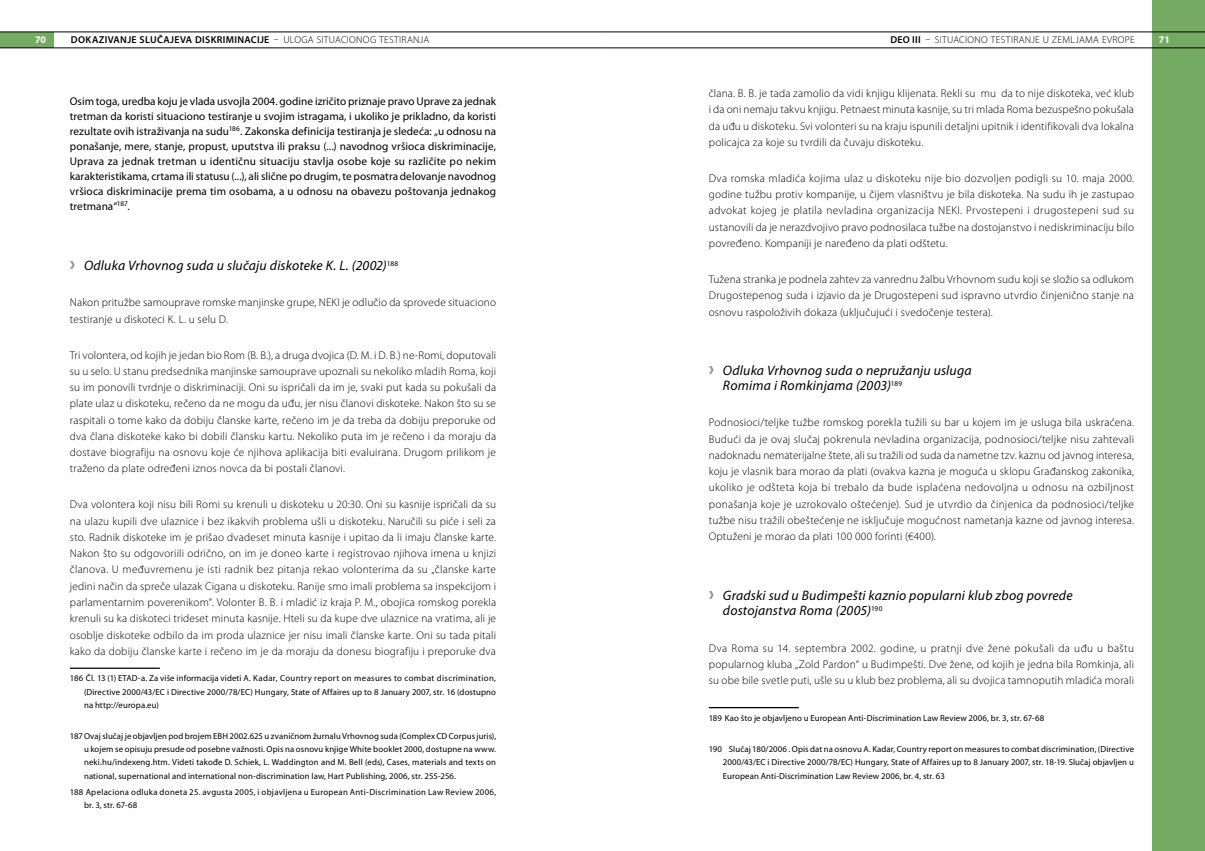
<style>
.page{position:relative;width:1205px;height:851px;background:#fff}
.page>*{position:absolute;margin:0;border:0;box-sizing:border-box;transform-origin:0 0}
.t1{font:italic 13.75px/15px "Myriad Pro";letter-spacing:.015em;color:#000}
.t2{font:300 11.25px/16.2px "Myriad Pro";letter-spacing:.015em;color:#000;text-align:justify}
.t3{font:11.25px/15px "Myriad Pro";letter-spacing:.01em;color:#000;text-align:justify}
.t4{font:600 10px "Myriad Pro";letter-spacing:.035em;color:#000}
.t5{font:300 10px "Myriad Pro";letter-spacing:.03em;color:#000}
.t6{font:700 10px "Myriad Pro";color:#fff}
.t7{font:8.75px/13.1px "Myriad Pro";letter-spacing:.015em;color:#000;text-align:justify}
.s1{font-weight:300}
.s2{font-weight:600}
.s3{font-weight:900;font-style:normal;font-size:20px;color:#939598}
</style>
<div class="page">
<div style="left:1152px;top:0;width:53px;height:850px;background:#75aa62"></div>
<div style="left:0;top:32px;width:53px;height:16px;background:#75aa62"></div>
<hr style="left:0;top:32px;width:602px;height:1px;background:#000">
<hr style="left:602px;top:32px;width:603px;height:1px;background:#000">
<hr style="left:0;top:48px;width:602px;height:1px;background:#000">
<hr style="left:602px;top:48px;width:603px;height:1px;background:#000">
<hr style="left:70px;top:667px;width:90px;height:1px;background:#000">
<hr style="left:709px;top:707px;width:90px;height:1px;background:#000">
<p class="t6" style="left:35px;top:33px;width:12px">70</p>
<p class="t4" style="left:71px;top:33px;width:360px">DOKAZIVANJE SLUČAJEVA DISKRIMINACIJE <span class="s1">– Uloga situacionog testiranja</span></p>
<p class="t5" style="left:890px;top:34px;width:246px"><span class="s2">DEO III</span> – Situaciono testiranje u zemljama Evrope</p>
<p class="t6" style="left:1159px;top:33px;width:12px">71</p>
<p class="t3" style="left:70px;top:94px;width:428px">Osim toga, uredba koju je vlada usvojla 2004. godine izričito priznaje pravo Uprave za jednak tretman da koristi situaciono testiranje u svojim istragama, i ukoliko je prikladno, da koristi rezultate ovih istraživanja na sudu<sup>186</sup>. Zakonska definicija testiranja je sledeća: „u odnosu na ponašanje, mere, stanje, propust, uputstva ili praksu (...) navodnog vršioca diskriminacije, Uprava za jednak tretman u identičnu situaciju stavlja osobe koje su različite po nekim karakteristikama, crtama ili statusu (...), ali slične po drugim, te posmatra delovanje navodnog vršioca diskriminacije prema tim osobama, a u odnosu na obavezu poštovanja jednakog tretmana“<sup>187</sup>.</p>
<p class="t1" style="left:70px;top:258px;width:330px"><span class="s3">›</span> Odluka Vrhovnog suda u slučaju diskoteke K. L. (2002)<sup>188</sup></p>
<p class="t2" style="left:70px;top:294px;width:428px">Nakon pritužbe samouprave romske manjinske grupe, NEKI je odlučio da sprovede situaciono testiranje u diskoteci K. L. u selu D.</p>
<p class="t2" style="left:70px;top:346px;width:428px">Tri volontera, od kojih je jedan bio Rom (B. B.), a druga dvojica (D. M. i D. B.) ne-Romi, doputovali su u selo. U stanu predsednika manjinske samouprave upoznali su nekoliko mladih Roma, koji su im ponovili tvrdnje o diskriminaciji. Oni su ispričali da im je, svaki put kada su pokušali da plate ulaz u diskoteku, rečeno da ne mogu da uđu, jer nisu članovi diskoteke. Nakon što su se raspitali o tome kako da dobiju članske karte, rečeno im je da treba da dobiju preporuke od dva člana diskoteke kako bi dobili člansku kartu. Nekoliko puta im je rečeno i da moraju da dostave biografiju na osnovu koje će njihova aplikacija biti evaluirana. Drugom prilikom je traženo da plate određeni iznos novca da bi postali članovi.</p>
<p class="t2" style="left:70px;top:496px;width:428px">Dva volontera koji nisu bili Romi su krenuli u diskoteku u 20:30. Oni su kasnije ispričali da su na ulazu kupili dve ulaznice i bez ikakvih problema ušli u diskoteku. Naručili su piće i seli za sto. Radnik diskoteke im je prišao dvadeset minuta kasnije i upitao da li imaju članske karte.<br>Nakon što su odgovoriili odrično, on im je doneo karte i registrovao njihova imena u knjizi članova. U međuvremenu je isti radnik bez pitanja rekao volonterima da su „članske karte jedini način da spreče ulazak Cigana u diskoteku. Ranije smo imali problema sa inspekcijom i parlamentarnim poverenikom“. Volonter B. B. i mladić iz kraja P. M., obojica romskog porekla krenuli su ka diskoteci trideset minuta kasnije. Hteli su da kupe dve ulaznice na vratima, ali je osoblje diskoteke odbilo da im proda ulaznice jer nisu imali članske karte. Oni su tada pitali kako da dobiju članske karte i rečeno im je da moraju da donesu biografiju i preporuke dva</p>
<p class="t7" style="left:84px;top:671px;width:413px;text-indent:-14px">186 Čl. 13 (1) ETAD-a. Za više informacija videti A. Kadar, Country report on measures to combat discrimination, (Directive 2000/43/EC i Directive 2000/78/EC) Hungary, State of Affaires up to 8 January 2007, str. 16 (dostupno na http://europa.eu)</p>
<p class="t7" style="left:84px;top:729px;width:414px;text-indent:-14px">187Ovaj slučaj je objavljen pod brojem EBH 2002.625 u zvaničnom žurnalu Vrhovnog suda (Complex CD Corpus juris), u kojem se opisuju presude od posebne važnosti. Opis na osnovu knjige White booklet 2000, dostupne na www. neki.hu/indexeng.htm. Videti takođe D. Schiek, L. Waddington and M. Bell (eds), Cases, materials and texts on national, supernational and international non-discrimination law, Hart Publishing, 2006, str. 255-256.</p>
<p class="t7" style="left:84px;top:785px;width:414px;text-indent:-14px">188 Apelaciona odluka doneta 25. avgusta 2005, i objavljena u European Anti-Discrimination Law Review 2006, br. 3, str. 67-68</p>
<p class="t2" style="left:709px;top:85px;width:427px">člana. B. B. je tada zamolio da vidi knjigu klijenata. Rekli su mu da to nije diskoteka, već klub i da oni nemaju takvu knjigu. Petnaest minuta kasnije, su tri mlada Roma bezuspešno pokušala da uđu u diskoteku. Svi volonteri su na kraju ispunili detaljni upitnik i identifikovali dva lokalna policajca za koje su tvrdili da čuvaju diskoteku.</p>
<p class="t2" style="left:709px;top:170px;width:427px">Dva romska mladića kojima ulaz u diskoteku nije bio dozvoljen podigli su 10. maja 2000. godine tužbu protiv kompanije, u čijem vlasništvu je bila diskoteka. Na sudu ih je zastupao advokat kojeg je platila nevladina organizacija NEKI. Prvostepeni i drugostepeni sud su ustanovili da je nerazdvojivo pravo podnosilaca tužbe na dostojanstvo i nediskriminaciju bilo povređeno. Kompaniji je naređeno da plati odštetu.</p>
<p class="t2" style="left:709px;top:271px;width:427px">Tužena stranka je podnela zahtev za vanrednu žalbu Vrhovnom sudu koji se složio sa odlukom Drugostepenog suda i izjavio da je Drugostepeni sud ispravno utvrdio činjenično stanje na osnovu raspoloživih dokaza (uključujući i svedočenje testera).</p>
<p class="t1" style="left:723px;top:363px;width:250px;text-indent:-14px"><span class="s3">›</span> Odluka Vrhovnog suda o nepružanju usluga<br>Romima i Romkinjama (2003)<sup>189</sup></p>
<p class="t2" style="left:709px;top:414px;width:427px">Podnosioci/teljke tužbe romskog porekla tužili su bar u kojem im je usluga bila uskraćena.<br>Budući da je ovaj slučaj pokrenula nevladina organizacija, podnosioci/teljke nisu zahtevali nadoknadu nematerijalne štete, ali su tražili od suda da nametne tzv. kaznu od javnog interesa, koju je vlasnik bara morao da plati (ovakva kazna je moguća u sklopu Građanskog zakonika, ukoliko je odšteta koja bi trebalo da bude isplaćena nedovoljna u odnosu na ozbiljnost ponašanja koje je uzrokovalo oštećenje). Sud je utvrdio da činjenica da podnosioci/teljke tužbe nisu tražili obeštećenje ne isključuje mogućnost nametanja kazne od javnog interesa.<br>Optuženi je morao da plati 100 000 forinti (€400).</p>
<p class="t1" style="left:723px;top:588px;width:351px;text-indent:-14px"><span class="s3">›</span> Gradski sud u Budimpešti kaznio popularni klub zbog povrede dostojanstva Roma (2005)<sup>190</sup></p>
<p class="t2" style="left:709px;top:639px;width:427px">Dva Roma su 14. septembra 2002. godine, u pratnji dve žene pokušali da uđu u baštu popularnog kluba „Zold Pardon“ u Budimpešti. Dve žene, od kojih je jedna bila Romkinja, ali su obe bile svetle puti, ušle su u klub bez problema, ali su dvojica tamnoputih mladića morali</p>
<p class="t7" style="left:709px;top:711px;width:337px">189 Kao što je objavljeno u European Anti-Discrimination Law Review 2006, br. 3, str. 67-68</p>
<p class="t7" style="left:723px;top:742px;width:412px;text-indent:-14px">190 Slučaj 180/2006 . Opis dat na osnovu A. Kadar, Country report on measures to combat discrimination, (Directive 2000/43/EC i Directive 2000/78/EC) Hungary, State of Affaires up to 8 January 2007, str. 18-19. Slučaj objavljen u European Anti-Discrimination Law Review 2006, br. 4, str. 63</p>
</div>
